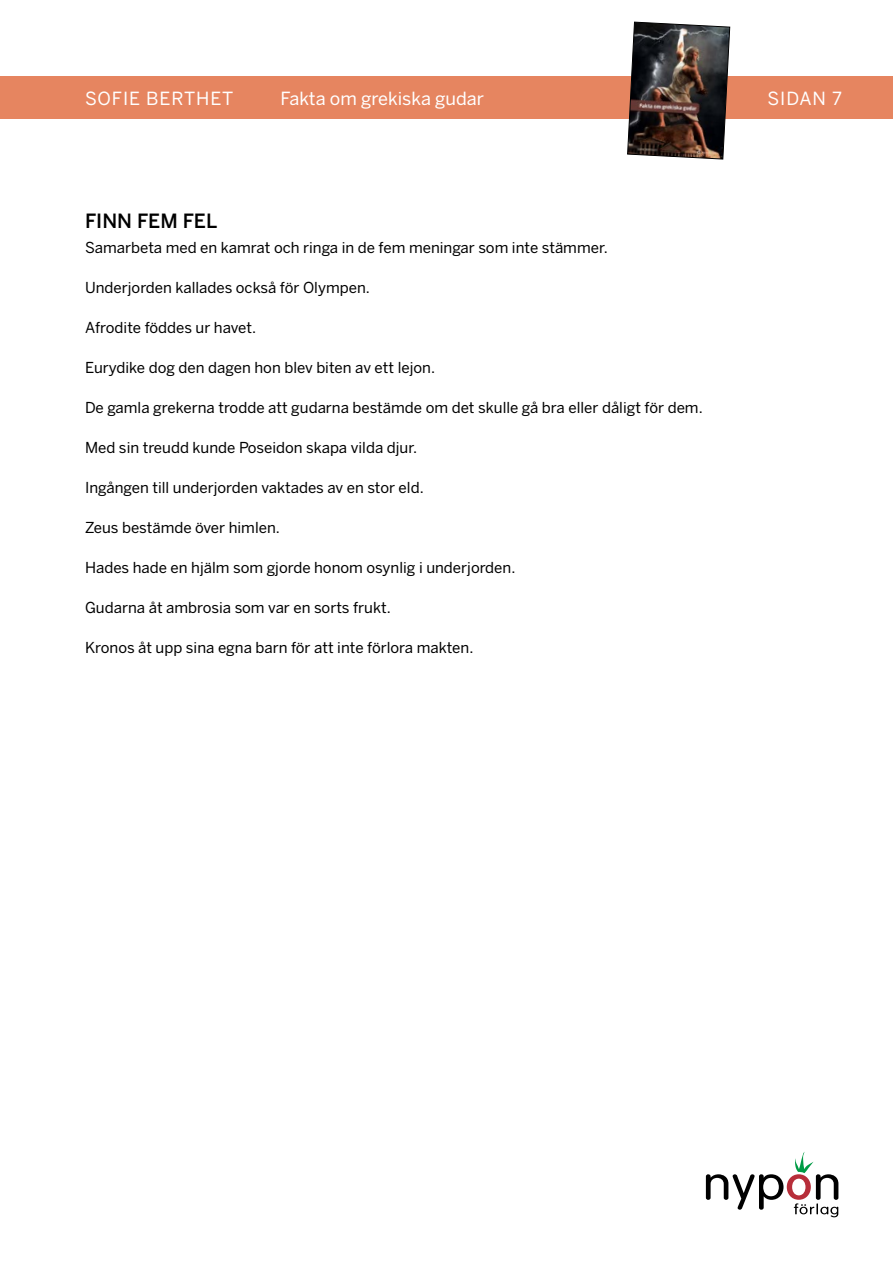
<style>
.page{position:relative;width:893px;height:1263px;background:#fff}
.page>*{position:absolute;margin:0;border:0;box-sizing:border-box;transform-origin:0 0}
.t1{font:500 19.5px "Benton Sans";color:#000}
.t2{font:18px "Benton Sans";color:#fff}
.t3{font:18px "Benton Sans";letter-spacing:.05em;color:#fff}
.t4{font:15px "Benton Sans";color:#000}
</style>
<div class="page">
<svg style="left:706px;top:1152px;width:132px;height:65px"></svg>
<div style="left:0;top:77px;width:893px;height:42px;background:#e68560"></div>
<img style="left:627px;top:21px;width:103px;height:139px">
<p class="t3" style="left:85px;top:87px;width:150px">SOFIE BERTHET</p>
<p class="t2" style="left:281px;top:87px;width:205px">Fakta om grekiska gudar</p>
<p class="t2" style="left:768px;top:87px;width:76px">SIDAN 7</p>
<h1 class="t1" style="left:85px;top:209px;width:134px">FINN FEM FEL</h1>
<p class="t4" style="left:85px;top:239px;width:524px">Samarbeta med en kamrat och ringa in de fem meningar som inte stämmer.</p>
<p class="t4" style="left:85px;top:279px;width:286px">Underjorden kallades också för Olympen.</p>
<p class="t4" style="left:85px;top:319px;width:173px">Afrodite föddes ur havet.</p>
<p class="t4" style="left:85px;top:359px;width:352px">Eurydike dog den dagen hon blev biten av ett lejon.</p>
<p class="t4" style="left:85px;top:399px;width:619px">De gamla grekerna trodde att gudarna bestämde om det skulle gå bra eller dåligt för dem.</p>
<p class="t4" style="left:85px;top:439px;width:334px">Med sin treudd kunde Poseidon skapa vilda djur.</p>
<p class="t4" style="left:85px;top:479px;width:340px">Ingången till underjorden vaktades av en stor eld.</p>
<p class="t4" style="left:85px;top:519px;width:196px">Zeus bestämde över himlen.</p>
<p class="t4" style="left:85px;top:559px;width:432px">Hades hade en hjälm som gjorde honom osynlig i underjorden.</p>
<p class="t4" style="left:85px;top:599px;width:307px">Gudarna åt ambrosia som var en sorts frukt.</p>
<p class="t4" style="left:85px;top:639px;width:390px">Kronos åt upp sina egna barn för att inte förlora makten.</p>
</div>
